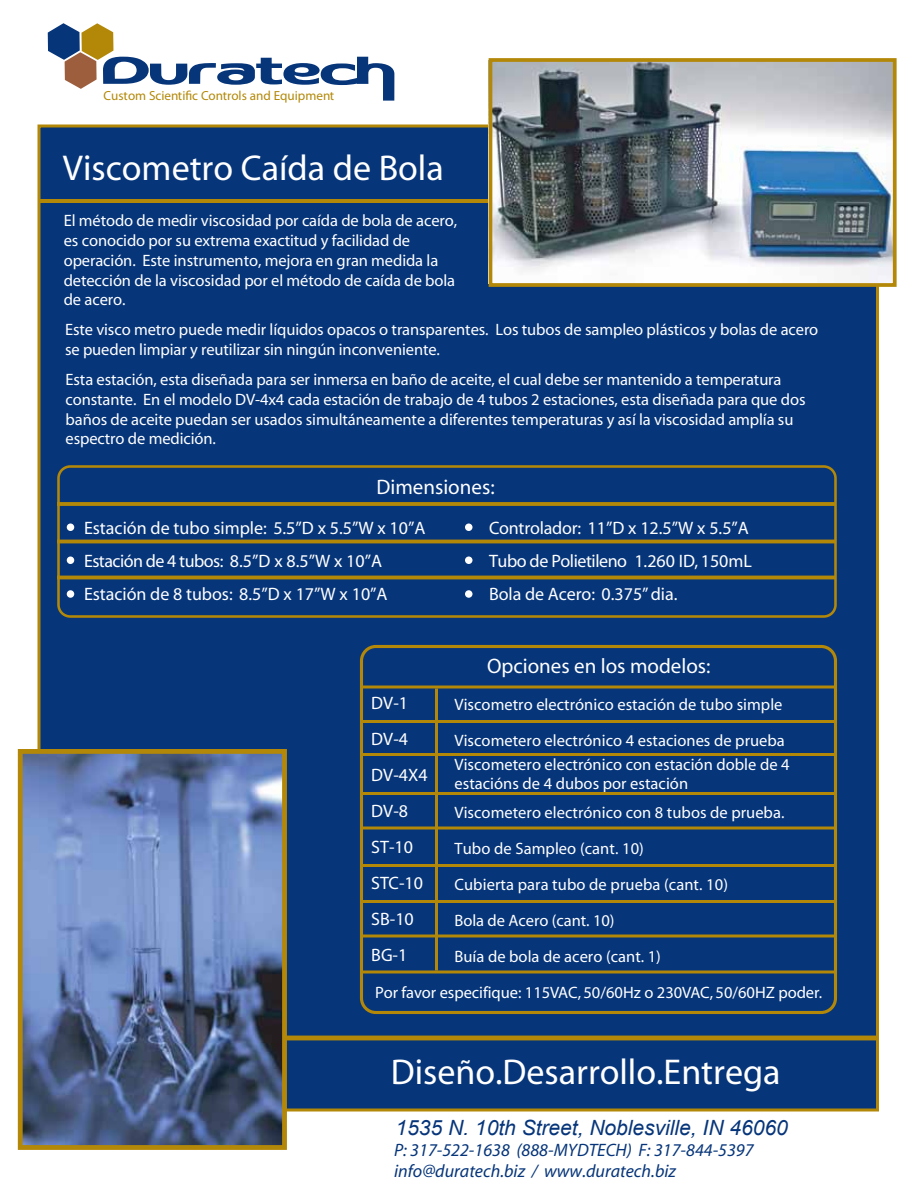
<style>
.page{position:relative;width:918px;height:1188px;background:#fff}
.page>*{position:absolute;margin:0;border:0;box-sizing:border-box;transform-origin:0 0}
.t1{font:36px "Myriad";color:#fff}
.t2{font:italic 21px "Arial";color:#06357a}
.t3{font:21px "Myriad";color:#fff}
.t4{font:18px/36px "Myriad";color:#fff}
.t5{font:italic 18px/20.9px "Myriad";color:#06357a}
.t6{font:16.5px/19.8px "Myriad";letter-spacing:-.005em;color:#fff}
.t7{font:13.2px "Amerika Sans";color:#b38808}
</style>
<div class="page">
<div style="left:38px;top:124px;width:841px;height:988px;background:#06357a;border:3px solid #b38808"></div>
<svg style="left:48px;top:23px;width:346px;height:78px"></svg>
<hr style="left:39px;top:199px;width:469px;height:4px;background:#b38808">
<hr style="left:254px;top:1036px;width:623px;height:4px;background:#b38808">
<img style="left:24px;top:755px;width:257px;height:389px">
<div style="left:18px;top:749px;width:269px;height:401px;border:5px solid #b38808"></div>
<img style="left:494px;top:63px;width:398px;height:219px">
<div style="left:489px;top:58px;width:408px;height:229px;border:4px solid #b38808"></div>
<div style="left:67px;top:590px;width:7px;height:8px;background:#fff;border-radius:50%"></div>
<div style="left:67px;top:556px;width:7px;height:8px;background:#fff;border-radius:50%"></div>
<div style="left:67px;top:524px;width:7px;height:7px;background:#fff;border-radius:50%"></div>
<div style="left:465px;top:590px;width:7px;height:8px;background:#fff;border-radius:50%"></div>
<div style="left:465px;top:556px;width:7px;height:8px;background:#fff;border-radius:50%"></div>
<div style="left:465px;top:524px;width:7px;height:7px;background:#fff;border-radius:50%"></div>
<div style="left:360px;top:645px;width:477px;height:369px;border:3px solid #b38808;border-radius:14px"></div>
<div style="left:57px;top:465px;width:780px;height:153px;border:3px solid #b38808;border-radius:12px"></div>
<hr style="left:363px;top:720px;width:474px;height:3px;background:#b38808">
<hr style="left:363px;top:686px;width:474px;height:2px;background:#b38808">
<svg style="left:57px;top:502px;width:779px;height:4px;background:#ac840b"></svg>
<hr style="left:57px;top:540px;width:779px;height:3px;background:#b38808">
<hr style="left:57px;top:576px;width:779px;height:3px;background:#b38808">
<hr style="left:363px;top:753px;width:474px;height:3px;background:#b38808">
<hr style="left:363px;top:792px;width:474px;height:3px;background:#b38808">
<svg style="left:363px;top:826px;width:474px;height:4px;background:#877323"></svg>
<hr style="left:363px;top:864px;width:474px;height:3px;background:#b38808">
<hr style="left:363px;top:900px;width:474px;height:3px;background:#b38808">
<svg style="left:363px;top:934px;width:474px;height:4px;background:#877323"></svg>
<svg style="left:363px;top:970px;width:474px;height:4px;background:#877323"></svg>
<hr style="left:435px;top:688px;width:3px;height:282px;background:#b38808">
<p class="t7" style="left:104px;top:88px;width:232px">Custom Scientific Controls and Equipment</p>
<h1 class="t1" style="left:63px;top:150px;width:382px">Viscometro Caída de Bola</h1>
<p class="t6" style="left:64px;top:212px;width:395px">El método de medir viscosidad por caída de bola de acero, es conocido por su extrema exactitud y facilidad de operación. Este instrumento, mejora en gran medida la detección de la viscosidad por el método de caída de bola de acero.</p>
<p class="t6" style="left:65px;top:320px;width:755px">Este visco metro puede medir líquidos opacos o transparentes. Los tubos de sampleo plásticos y bolas de acero se pueden limpiar y reutilizar sin ningún inconveniente.</p>
<p class="t6" style="left:66px;top:370px;width:742px">Esta estación, esta diseñada para ser inmersa en baño de aceite, el cual debe ser mantenido a temperatura constante. En el modelo DV-4x4 cada estación de trabajo de 4 tubos 2 estaciones, esta diseñada para que dos baños de aceite puedan ser usados simultáneamente a diferentes temperaturas y así la viscosidad amplía su espectro de medición.</p>
<p class="t3" style="left:376px;top:476px;width:120px">Dimensiones:</p>
<p class="t4" style="left:84px;top:512px;width:343px;line-height:33px">Estación de tubo simple: 5.5”D x 5.5”W x 10”A<br>Estación de 4 tubos: 8.5”D x 8.5”W x 10”A<br>Estación de 8 tubos: 8.5”D x 17”W x 10”A</p>
<p class="t4" style="left:489px;top:512px;width:265px;line-height:33px">Controlador: 11”D x 12.5”W x 5.5”A<br>Tubo de Polietileno 1.260 ID, 150mL<br>Bola de Acero: 0.375” dia.</p>
<p class="t3" style="left:487px;top:655px;width:225px">Opciones en los modelos:</p>
<p class="t4" style="left:371px;top:686px;width:58px">DV-1<br>DV-4<br>DV-4X4<br>DV-8<br>ST-10<br>STC-10<br>SB-10<br>BG-1</p>
<p class="t6" style="left:454px;top:687px;width:332px;line-height:36px">Viscometro electrónico estación de tubo simple<br>Viscometero electrónico 4 estaciones de prueba</p>
<p class="t6" style="left:454px;top:755px;width:337px">Viscometero electrónico con estación doble de 4 estacións de 4 dubos por estación</p>
<p class="t6" style="left:454px;top:803px;width:331px">Viscometero electrónico con 8 tubos de prueba.</p>
<p class="t6" style="left:454px;top:839px;width:191px">Tubo de Sampleo (cant. 10)</p>
<p class="t6" style="left:454px;top:875px;width:275px">Cubierta para tubo de prueba (cant. 10)</p>
<p class="t6" style="left:454px;top:911px;width:162px">Bola de Acero (cant. 10)</p>
<p class="t6" style="left:454px;top:947px;width:208px">Buía de bola de acero (cant. 1)</p>
<p class="t6" style="left:375px;top:983px;width:449px">Por favor especifique: 115VAC, 50/60Hz o 230VAC, 50/60HZ poder.</p>
<h1 class="t1" style="left:391px;top:1054px;width:391px">Diseño.Desarrollo.Entrega</h1>
<p class="t2" style="left:396px;top:1114px;width:394px">1535 N. 10th Street, Noblesville, IN 46060</p>
<p class="t5" style="left:394px;top:1141px;width:361px">P: 317-522-1638 (888-MYDTECH) F: 317-844-5397 info@duratech.biz / www.duratech.biz</p>
</div>
